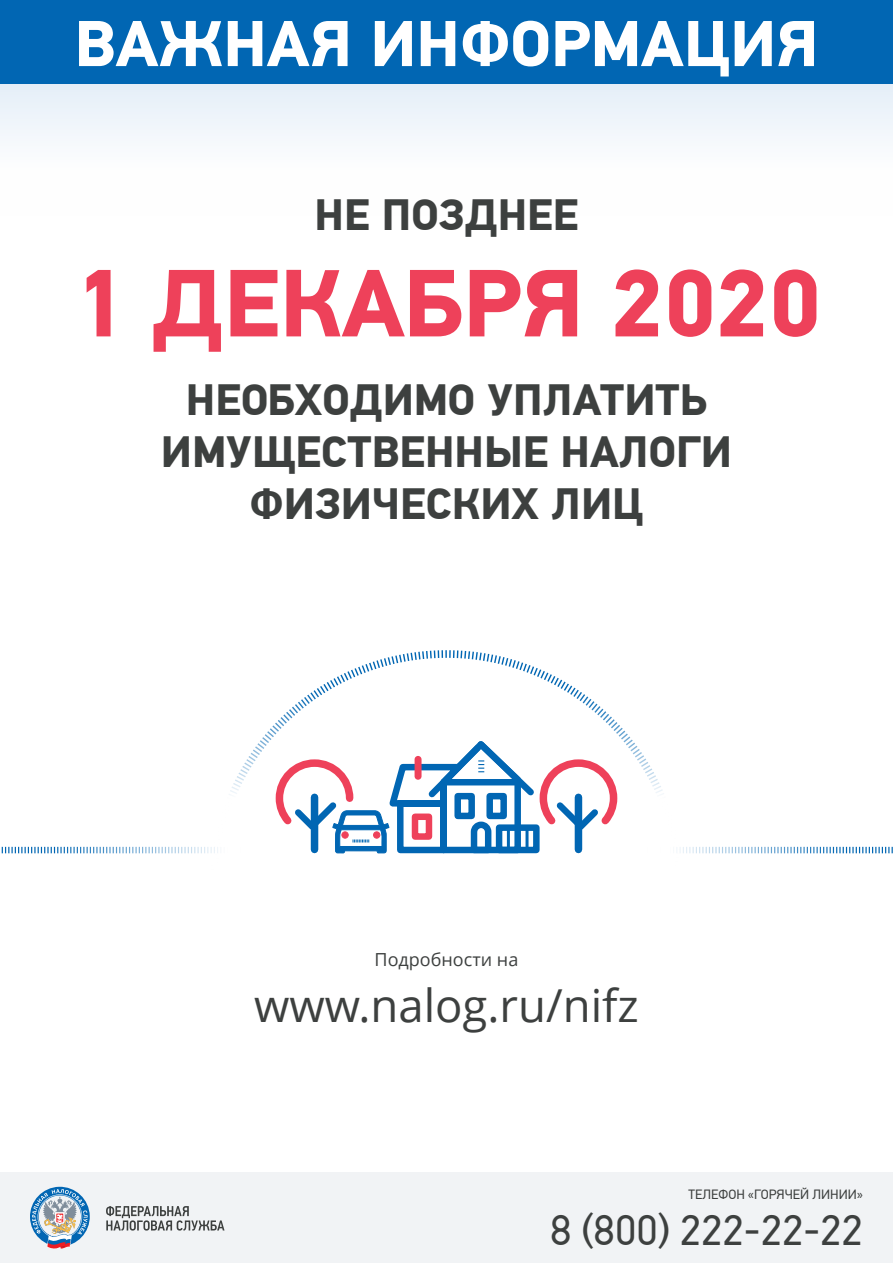
<style>
.page{position:relative;width:893px;height:1263px;background:#fff}
.page>*{position:absolute;margin:0;border:0;box-sizing:border-box;transform-origin:0 0}
.t1{font:700 95.4px "PF Din Text Pro";color:#ee415a}
.t2{font:700 64.8px "PF Din Text Pro";color:#fff}
.t3{font:45.45px "Open Sans";color:#3d403f}
.t4{font:700 43.65px/52.5px "PF Din Text Pro";color:#3d403f;text-align:center}
.t5{font:42.75px "PF Din Text Pro";color:#3d403f}
.t6{font:18px "Open Sans";color:#3d403f}
.t7{font:13.5px "PF Din Text Pro";color:#3d403f}
</style>
<div class="page">
<div style="left:0;top:84px;width:893px;height:55px;background:#ecf3fa"></div>
<div style="left:0;top:0;width:893px;height:84px;background:#0166b3"></div>
<div style="left:0;top:1173px;width:893px;height:90px;background:#f1f3f5"></div>
<svg style="left:106px;top:1206px;width:119px;height:25px"></svg>
<svg style="left:30px;top:1186px;width:60px;height:63px"></svg>
<svg style="left:1px;top:847px;width:208px;height:6px"></svg>
<svg style="left:686px;top:847px;width:207px;height:6px"></svg>
<svg style="left:210px;top:650px;width:474px;height:204px"></svg>
<h2 class="t2" style="left:74px;top:4px;width:745px">ВАЖНАЯ ИНФОРМАЦИЯ</h2>
<p class="t4" style="left:315px;top:189px;width:265px">НЕ ПОЗДНЕЕ</p>
<h1 class="t1" style="left:72px;top:245px;width:750px">1 ДЕКАБРЯ 2020</h1>
<p class="t4" style="left:161px;top:374px;width:572px">НЕОБХОДИМО УПЛАТИТЬ<br>ИМУЩЕСТВЕННЫЕ НАЛОГИ<br>ФИЗИЧЕСКИХ ЛИЦ</p>
<p class="t6" style="left:375px;top:949px;width:145px">Подробности на</p>
<p class="t3" style="left:254px;top:980px;width:386px">www.nalog.ru/nifz</p>
<p class="t7" style="left:689px;top:1186px;width:176px">ТЕЛЕФОН «ГОРЯЧЕЙ ЛИНИИ»</p>
<p class="t5" style="left:550px;top:1205px;width:314px">8 (800) 222-22-22</p>
</div>
